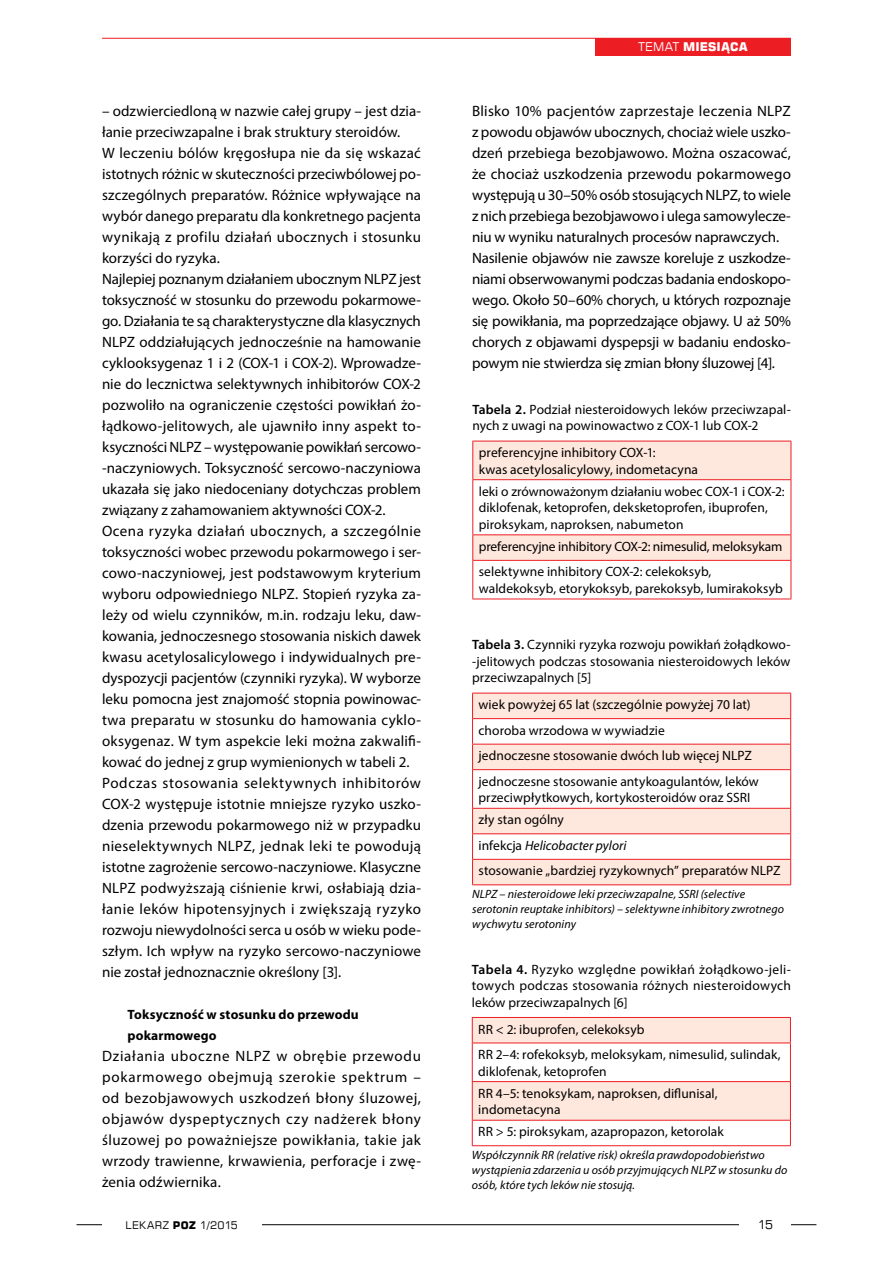
<style>
.page{position:relative;width:893px;height:1263px;background:#fff}
.page>*{position:absolute;margin:0;border:0;box-sizing:border-box;transform-origin:0 0}
.t1{font:15px/21px "Myriad Pro";letter-spacing:.005em;color:#000}
.t2{font:13.5px/16.5px "Myriad Pro";letter-spacing:.005em;color:#000}
.t3{font:700 13.5px/21px "Myriad Pro";letter-spacing:.01em;color:#000}
.t4{font:italic 12px/15px "Myriad Pro";letter-spacing:.005em;color:#000}
.t5{font:700 12px "Square 721 EU";letter-spacing:.01em;color:#fff}
.t6{font:12px "Square 721 EU";color:#000}
.t7{font:10.5px "Square 721 EU";letter-spacing:.03em;color:#000}
.s1{font-weight:400}
.s2{font-weight:600}
.s3{font-style:italic}
.s4{font-weight:700}
</style>
<div class="page">
<hr style="left:102px;top:38px;width:689px;height:1px;background:#ed1d24">
<hr style="left:77px;top:1224px;width:739px;height:1px;background:#000">
<div style="left:740px;top:1216px;width:51px;height:17px;background:#fff"></div>
<div style="left:102px;top:1216px;width:159px;height:17px;background:#fff"></div>
<div style="left:595px;top:38px;width:196px;height:17px;background:#ed1d24"></div>
<hr style="left:472px;top:561px;width:1px;height:38px;background:#ed1d24">
<hr style="left:791px;top:561px;width:1px;height:38px;background:#ed1d24">
<hr style="left:472px;top:599px;width:319px;height:1px;background:#ed1d24">
<svg style="left:472px;top:441px;width:320px;height:119px"></svg>
<hr style="left:472px;top:560px;width:319px;height:1px;background:#ed1d24">
<svg style="left:473px;top:694px;width:317px;height:190px;fill:#fee7dc"></svg>
<hr style="left:472px;top:770px;width:1px;height:38px;background:#ed1d24">
<hr style="left:790px;top:770px;width:1px;height:38px;background:#ed1d24">
<hr style="left:472px;top:693px;width:319px;height:1px;background:#ed1d24">
<hr style="left:472px;top:718px;width:319px;height:1px;background:#ed1d24">
<hr style="left:472px;top:744px;width:319px;height:1px;background:#ed1d24">
<svg style="left:472px;top:693px;width:1px;height:76px"></svg>
<svg style="left:790px;top:693px;width:1px;height:76px"></svg>
<hr style="left:472px;top:769px;width:319px;height:1px;background:#ed1d24">
<hr style="left:472px;top:808px;width:319px;height:1px;background:#ed1d24">
<hr style="left:472px;top:833px;width:319px;height:1px;background:#ed1d24">
<hr style="left:472px;top:859px;width:319px;height:1px;background:#ed1d24">
<svg style="left:472px;top:809px;width:1px;height:75px"></svg>
<svg style="left:790px;top:809px;width:1px;height:75px"></svg>
<hr style="left:472px;top:884px;width:319px;height:1px;background:#ed1d24">
<hr style="left:472px;top:1145px;width:319px;height:1px;background:#ed1d24">
<svg style="left:472px;top:1017px;width:319px;height:128px"></svg>
<hr style="left:472px;top:1042px;width:319px;height:1px;background:#ed1d24">
<hr style="left:472px;top:1081px;width:319px;height:1px;background:#ed1d24">
<hr style="left:472px;top:1082px;width:1px;height:38px;background:#ed1d24">
<hr style="left:790px;top:1082px;width:1px;height:38px;background:#ed1d24">
<hr style="left:472px;top:1120px;width:319px;height:1px;background:#ed1d24">
<p class="t1" style="left:102px;top:100px;width:320px">– odzwierciedloną w nazwie całej grupy – jest dzia&shy;łanie przeciwzapalne i brak struktury steroidów.<br>W leczeniu bólów kręgosłupa nie da się wskazać istotnych różnic w skuteczności przeciwbólowej po&shy;szczególnych preparatów. Różnice wpływające na wybór danego preparatu dla konkretnego pacjenta wynikają z profilu działań ubocznych i stosunku korzyści do ryzyka.<br>Najlepiej poznanym działaniem ubocznym NLPZ jest toksyczność w stosunku do przewodu pokarmowe&shy;go. Działania te są charakterystyczne dla klasycznych NLPZ oddziałujących jednocześnie na hamowanie cyklooksygenaz 1 i 2 (COX-1 i COX-2). Wprowadze&shy;nie do lecznictwa selektywnych inhibitorów COX-2 pozwoliło na ograniczenie częstości powikłań żo&shy;łądkowo-jelitowych, ale ujawniło inny aspekt to&shy;ksyczności NLPZ – występowanie powikłań sercowo--naczyniowych. Toksyczność sercowo-naczyniowa ukazała się jako niedoceniany dotychczas problem związany z zahamowaniem aktywności COX-2.<br>Ocena ryzyka działań ubocznych, a szczególnie toksyczności wobec przewodu pokarmowego i ser&shy;cowo-naczyniowej, jest podstawowym kryterium wyboru odpowiedniego NLPZ. Stopień ryzyka za&shy;leży od wielu czynników, m.in. rodzaju leku, daw&shy;kowania, jednoczesnego stosowania niskich dawek kwasu acetylosalicylowego i indywidualnych pre&shy;dyspozycji pacjentów (czynniki ryzyka). W wyborze leku pomocna jest znajomość stopnia powinowac&shy;twa preparatu w stosunku do hamowania cyklo&shy;oksygenaz. W tym aspekcie leki można zakwalifi&shy;kować do jednej z grup wymienionych w tabeli 2.<br>Podczas stosowania selektywnych inhibitorów COX-2 występuje istotnie mniejsze ryzyko uszko&shy;dzenia przewodu pokarmowego niż w przypadku nieselektywnych NLPZ, jednak leki te powodują istotne zagrożenie sercowo-naczyniowe. Klasyczne NLPZ podwyższają ciśnienie krwi, osłabiają dzia&shy;łanie leków hipotensyjnych i zwiększają ryzyko rozwoju niewydolności serca u osób w wieku pode&shy;szłym. Ich wpływ na ryzyko sercowo-naczyniowe nie został jednoznacznie określony [3].</p>
<p class="t3" style="left:128px;top:1003px;width:233px">Toksyczność w stosunku do przewodu pokarmowego</p>
<p class="t1" style="left:102px;top:1045px;width:320px;text-align:justify">Działania uboczne NLPZ w obrębie przewodu pokarmowego obejmują szerokie spektrum – od bezobjawowych uszkodzeń błony śluzowej, objawów dyspeptycznych czy nadżerek błony śluzowej po poważniejsze powikłania, takie jak wrzody trawienne, krwawienia, perforacje i zwę&shy;żenia odźwiernika.</p>
<p class="t5" style="left:638px;top:39px;width:111px"><span class="s1">TEMAT</span> MIESIĄCA</p>
<p class="t1" style="left:472px;top:100px;width:320px">Blisko 10% pacjentów zaprzestaje leczenia NLPZ z powodu objawów ubocznych, chociaż wiele uszko&shy;dzeń przebiega bezobjawowo. Można oszacować, że chociaż uszkodzenia przewodu pokarmowego występują u 30–50% osób stosujących NLPZ, to wiele z nich przebiega bezobjawowo i ulega samowylecze&shy;niu w wyniku naturalnych procesów naprawczych.<br>Nasilenie objawów nie zawsze koreluje z uszkodze&shy;niami obserwowanymi podczas badania endoskopo&shy;wego. Około 50–60% chorych, u których rozpoznaje się powikłania, ma poprzedzające objawy. U aż 50% chorych z objawami dyspepsji w badaniu endosko&shy;powym nie stwierdza się zmian błony śluzowej [4].</p>
<p class="t2" style="left:472px;top:401px;width:320px"><span class="s2">Tabela 2.</span> Podział niesteroidowych leków przeciwzapal&shy;nych z uwagi na powinowactwo z COX-1 lub COX-2</p>
<p class="t2" style="left:479px;top:444px;width:221px">preferencyjne inhibitory COX-1:<br>kwas acetylosalicylowy, indometacyna</p>
<p class="t2" style="left:479px;top:483px;width:307px">leki o zrównoważonym działaniu wobec COX-1 i COX-2: diklofenak, ketoprofen, deksketoprofen, ibuprofen, piroksykam, naproksen, nabumeton</p>
<p class="t2" style="left:479px;top:533px;width:305px;line-height:25.5px">preferencyjne inhibitory COX-2: nimesulid, meloksykam selektywne inhibitory COX-2: celekoksyb,</p>
<p class="t2" style="left:479px;top:580px;width:306px">waldekoksyb, etorykoksyb, parekoksyb, lumirakoksyb</p>
<p class="t2" style="left:472px;top:636px;width:320px;text-align:justify"><span class="s2">Tabela 3.</span> Czynniki ryzyka rozwoju powikłań żołądkowo--jelitowych podczas stosowania niesteroidowych leków przeciwzapalnych [5]</p>
<p class="t2" style="left:479px;top:692px;width:282px;line-height:25.5px">wiek powyżej 65 lat (szczególnie powyżej 70 lat) choroba wrzodowa w wywiadzie<br>jednoczesne stosowanie dwóch lub więcej NLPZ jednoczesne stosowanie antykoagulantów, leków</p>
<p class="t2" style="left:479px;top:786px;width:273px;line-height:22.2px">przeciwpłytkowych, kortykosteroidów oraz SSRI zły stan ogólny</p>
<p class="t2" style="left:479px;top:832px;width:304px;line-height:25.5px">infekcja <span class="s3">Helicobacter pylori<br></span>stosowanie „bardziej ryzykownych” preparatów NLPZ</p>
<p class="t4" style="left:472px;top:887px;width:313px">NLPZ – niesteroidowe leki przeciwzapalne, SSRI (selective serotonin reuptake inhibitors) – selektywne inhibitory zwrotnego wychwytu serotoniny</p>
<p class="t2" style="left:472px;top:961px;width:321px;text-align:justify"><span class="s2">Tabela 4.</span> Ryzyko względne powikłań żołądkowo-jeli&shy;towych podczas stosowania różnych niesteroidowych leków przeciwzapalnych [6]</p>
<p class="t2" style="left:478px;top:1016px;width:304px;line-height:25.5px">RR &lt; 2: ibuprofen, celekoksyb<br>RR 2–4: rofekoksyb, meloksykam, nimesulid, sulindak,</p>
<p class="t2" style="left:478px;top:1060px;width:241px;line-height:22.2px">diklofenak, ketoprofen<br>RR 4–5: tenoksykam, naproksen, diflunisal,</p>
<p class="t2" style="left:478px;top:1098px;width:247px;line-height:22.2px">indometacyna<br>RR &gt; 5: piroksykam, azapropazon, ketorolak</p>
<p class="t4" style="left:472px;top:1148px;width:317px">Współczynnik RR (relative risk) określa prawdopodobieństwo wystąpienia zdarzenia u osób przyjmujących NLPZ w stosunku do osób, które tych leków nie stosują.</p>
<p class="t7" style="left:126px;top:1218px;width:114px">LEKARZ <span class="s4">POZ</span> 1/2015</p>
<p class="t6" style="left:758px;top:1217px;width:17px">15</p>
</div>
